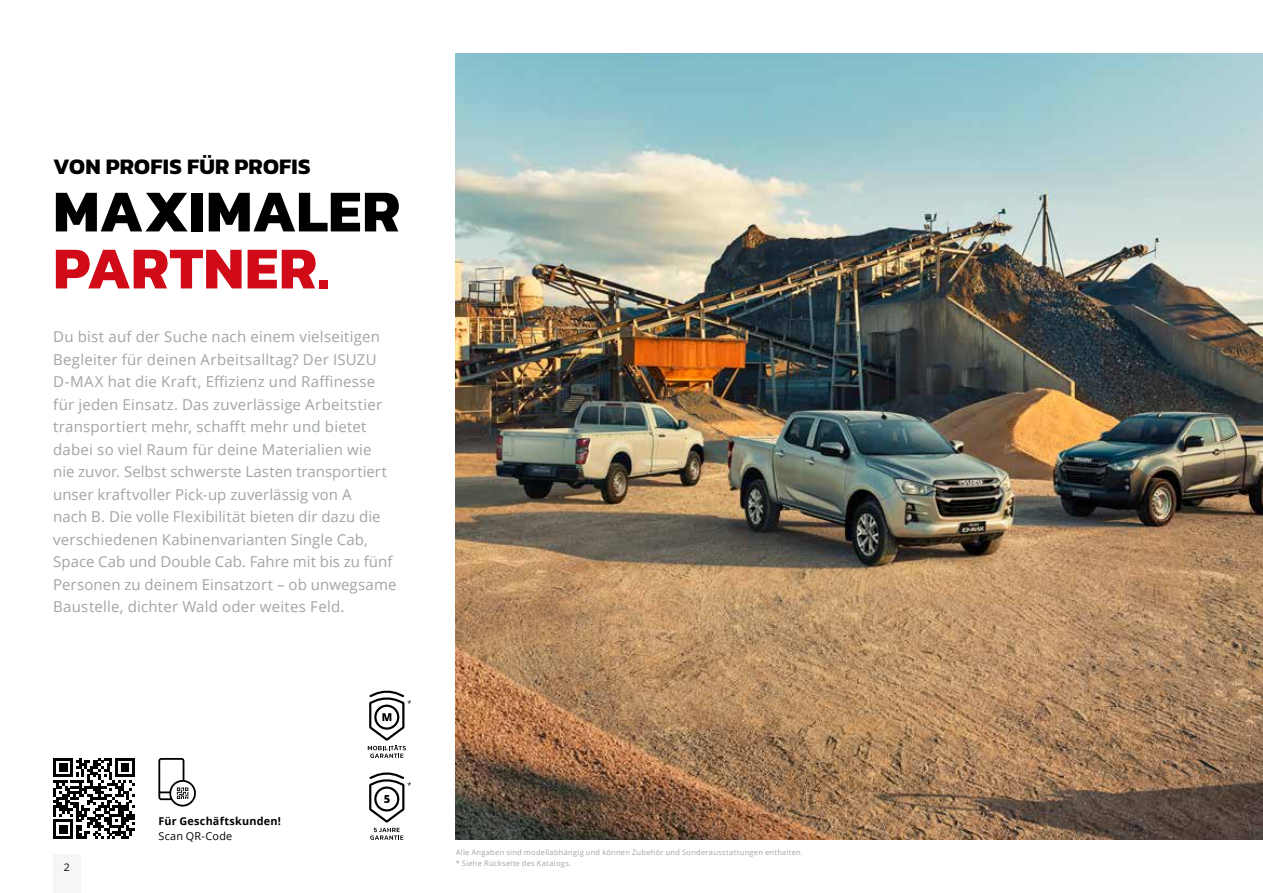
<style>
.page{position:relative;width:1263px;height:893px;background:#fff}
.page>*{position:absolute;margin:0;border:0;box-sizing:border-box;transform-origin:0 0}
.t1{font:700 60px "Kanit";color:#000}
.t2{font:700 60px "Kanit";letter-spacing:.005em;color:#d00a17}
.t3{font:700 22.5px "Kanit";letter-spacing:.015em;color:#000}
.t4{font:15px/22.5px "Open Sans";letter-spacing:.015em;color:#a1a5a5}
.t5{font:700 10.8px "Open Sans";letter-spacing:.02em;color:#000}
.t6{font:10.8px "Open Sans";letter-spacing:.02em;color:#000}
.t7{font:10.5px "Open Sans";color:#000}
.t8{font:7.5px/10.5px "Open Sans";letter-spacing:.035em;color:#a1a5a5}
</style>
<div class="page">
<img style="left:456px;top:53px;width:807px;height:787px">
<div style="left:53px;top:855px;width:28px;height:38px;background:#f6f6f7"></div>
<svg style="left:158px;top:758px;width:38px;height:48px"></svg>
<svg style="left:53px;top:758px;width:82px;height:81px"></svg>
<svg style="left:370px;top:828px;width:33px;height:12px"></svg>
<svg style="left:368px;top:690px;width:43px;height:68px"></svg>
<svg style="left:369px;top:772px;width:42px;height:50px"></svg>
<h2 class="t3" style="left:53px;top:149px;width:259px">VON PROFIS FÜR PROFIS</h2>
<h1 class="t1" style="left:53px;top:165px;width:349px">MAXIMALER</h1>
<h1 class="t2" style="left:53px;top:222px;width:278px">PARTNER.</h1>
<p class="t4" style="left:53px;top:325px;width:345px">Du bist auf der Suche nach einem vielseitigen Begleiter für deinen Arbeitsalltag? Der ISUZU D-MAX hat die Kraft, Effizienz und Raffinesse für jeden Einsatz. Das zuverlässige Arbeitstier transportiert mehr, schafft mehr und bietet dabei so viel Raum für deine Materialien wie nie zuvor. Selbst schwerste Lasten transportiert unser kraftvoller Pick-up zuverlässig von A<br>nach B. Die volle Flexibilität bieten dir dazu die verschiedenen Kabinenvarianten Single Cab, Space Cab und Double Cab. Fahre mit bis zu fünf Personen zu deinem Einsatzort – ob unwegsame Baustelle, dichter Wald oder weites Feld.</p>
<p class="t7" style="left:64px;top:860px;width:8px">2</p>
<p class="t5" style="left:158px;top:813px;width:124px">Für Geschäftskunden!</p>
<p class="t6" style="left:158px;top:828px;width:75px">Scan QR-Code</p>
<p class="t8" style="left:456px;top:847px;width:349px">Alle Angaben sind modellabhängig und können Zubehör und Sonderausstattungen enthalten. * Siehe Rückseite des Katalogs.</p>
</div>
